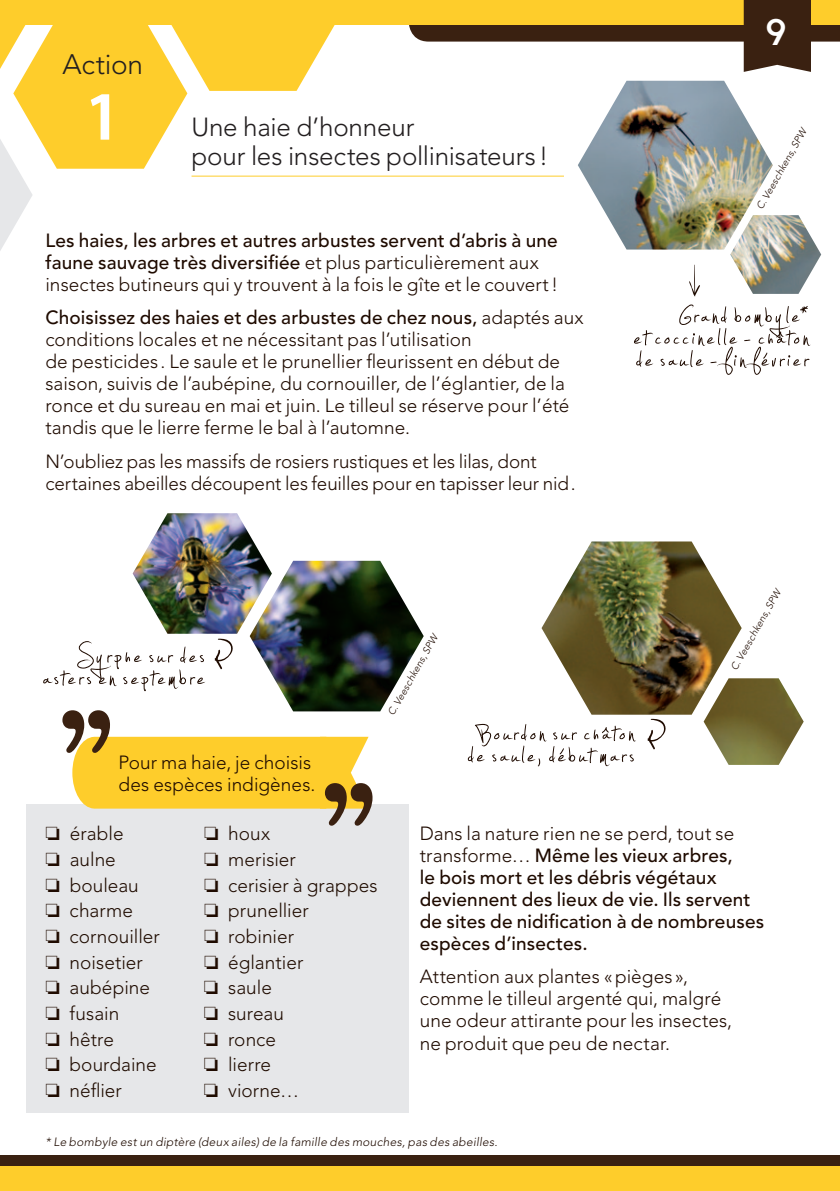
<style>
.page{position:relative;width:840px;height:1191px;background:#fff}
.page>*{position:absolute;margin:0;border:0;box-sizing:border-box;transform-origin:0 0}
.t1{font:700 60px "Koz Go Pro";color:#fff}
.t2{font:50px "Jellyka Estryas Handwriting";letter-spacing:.07em;color:#1f0b00}
.t3{font:500 39px "Horatio D";color:#fff}
.t4{font:300 28px "Avenir LT Std";letter-spacing:-.01em;color:#231f20}
.t5{font:300 26px/28.6px "Avenir LT Std";letter-spacing:-.01em;color:#231f20}
.t6{font:300 19px/25.6px "Avenir LT Std";letter-spacing:.005em;color:#1f0b00}
.t7{font:500 19px/22px "Avenir LT Std";letter-spacing:.01em;color:#1f0b00}
.t8{font:300 12px "Avenir LT Std";color:#1f0b00}
.t9{font:300 10px "Avenir LT Std";color:#1f0b00}
.s1{font-weight:300}
.s2{font-weight:500}
</style>
<div class="page">
<div style="left:0;top:1155px;width:839px;height:20px;background:#3a2111"></div>
<div style="left:26px;top:804px;width:382px;height:309px;background:#e6e7e9"></div>
<img style="left:133px;top:513px;width:290px;height:198px">
<img style="left:541px;top:541px;width:262px;height:224px">
<svg style="left:62px;top:710px;width:310px;height:115px"></svg>
<img style="left:578px;top:81px;width:242px;height:213px">
<svg style="left:0;top:25px;width:340px;height:226px"></svg>
<hr style="left:191px;top:176px;width:372px;height:1px;background:#fecd2b">
<svg style="left:646px;top:719px;width:19px;height:31px"></svg>
<svg style="left:214px;top:638px;width:19px;height:31px"></svg>
<svg style="left:688px;top:264px;width:11px;height:32px"></svg>
<div style="left:0;top:1166px;width:839px;height:25px;background:#fecd2b"></div>
<div style="left:0;top:0;width:839px;height:25px;background:#fecd2b"></div>
<svg style="left:409px;top:0;width:430px;height:72px"></svg>
<h3 class="t4" style="left:62px;top:48px;width:82px">Action</h3>
<h1 class="t1" style="left:86px;top:79px;width:36px">1</h1>
<h3 class="t5" style="left:191px;top:113px;width:358px">Une haie d’honneur<br>pour les insectes pollinisateurs !</h3>
<p class="t7" style="left:45px;top:230px;width:514px">Les haies, les arbres et autres arbustes servent d’abris à une faune sauvage très diversifiée <span class="s1">et plus particulièrement aux insectes butineurs qui y trouvent à la fois le gîte et le couvert!</span></p>
<p class="t6" style="left:45px;top:307px;width:539px;line-height:22px"><span class="s2">Choisissez des haies et des arbustes de chez nous,</span> adaptés aux conditions locales et ne nécessitant pas l’utilisation<br>de pesticides . Le saule et le prunellier fleurissent en début de saison, suivis de l’aubépine, du cornouiller, de l’églantier, de la ronce et du sureau en mai et juin. Le tilleul se réserve pour l’été tandis que le lierre ferme le bal à l’automne.</p>
<p class="t6" style="left:45px;top:450px;width:527px;line-height:22px">N’oubliez pas les massifs de rosiers rustiques et les lilas, dont certaines abeilles découpent les feuilles pour en tapisser leur nid .</p>
<h2 class="t2" style="left:77px;top:634px;width:129px">Syrphe sur des</h2>
<h2 class="t2" style="left:43px;top:656px;width:163px">asters en septembre</h2>
<p class="t9" style="left:385px;top:712px;width:93px;rotate:-61deg">C. Veeschkens, SPW</p>
<h3 class="t3" style="left:766px;top:10px;width:21px">9</h3>
<p class="t9" style="left:753px;top:206px;width:93px;rotate:-61deg">C. Veeschkens, SPW</p>
<h2 class="t2" style="left:678px;top:294px;width:131px">Grand bombyle*</h2>
<h2 class="t2" style="left:633px;top:316px;width:176px">et coccinelle - châton</h2>
<h2 class="t2" style="left:635px;top:338px;width:174px">de saule - fin février</h2>
<p class="t9" style="left:728px;top:667px;width:93px;rotate:-61deg">C. Veeschkens, SPW</p>
<p class="t6" style="left:118px;top:751px;width:195px;line-height:22px">Pour ma haie, je choisis des espèces indigènes.</p>
<p class="t6" style="left:45px;top:821px;width:116px">❏ érable<br>❏ aulne<br>❏ bouleau<br>❏ charme<br>❏ cornouiller ❏ noisetier ❏ aubépine ❏ fusain<br>❏ hêtre<br>❏ bourdaine ❏ néflier</p>
<p class="t6" style="left:204px;top:821px;width:175px">❏ houx<br>❏ merisier<br>❏ cerisier à grappes ❏ prunellier<br>❏ robinier<br>❏ églantier<br>❏ saule<br>❏ sureau<br>❏ ronce<br>❏ lierre<br>❏ viorne…</p>
<h2 class="t2" style="left:475px;top:712px;width:160px">Bourdon sur châton</h2>
<h2 class="t2" style="left:467px;top:734px;width:168px">de saule, début mars</h2>
<p class="t7" style="left:419px;top:823px;width:346px"><span class="s1">Dans la nature rien ne se perd, tout se transforme…</span> Même les vieux arbres,<br>le bois mort et les débris végétaux deviennent des lieux de vie. I ls servent de sites de nidification à de nombreuses espèces d’insectes.</p>
<p class="t6" style="left:419px;top:966px;width:314px;line-height:22px">Attention aux plantes «pièges», comme le tilleul argenté qui, malgré une odeur attirante pour les insectes, ne produit que peu de nectar.</p>
<p class="t8" style="left:46px;top:1134px;width:452px">* Le bombyle est un diptère (deux ailes)de la famille des mouches,pas des abeilles.</p>
</div>
